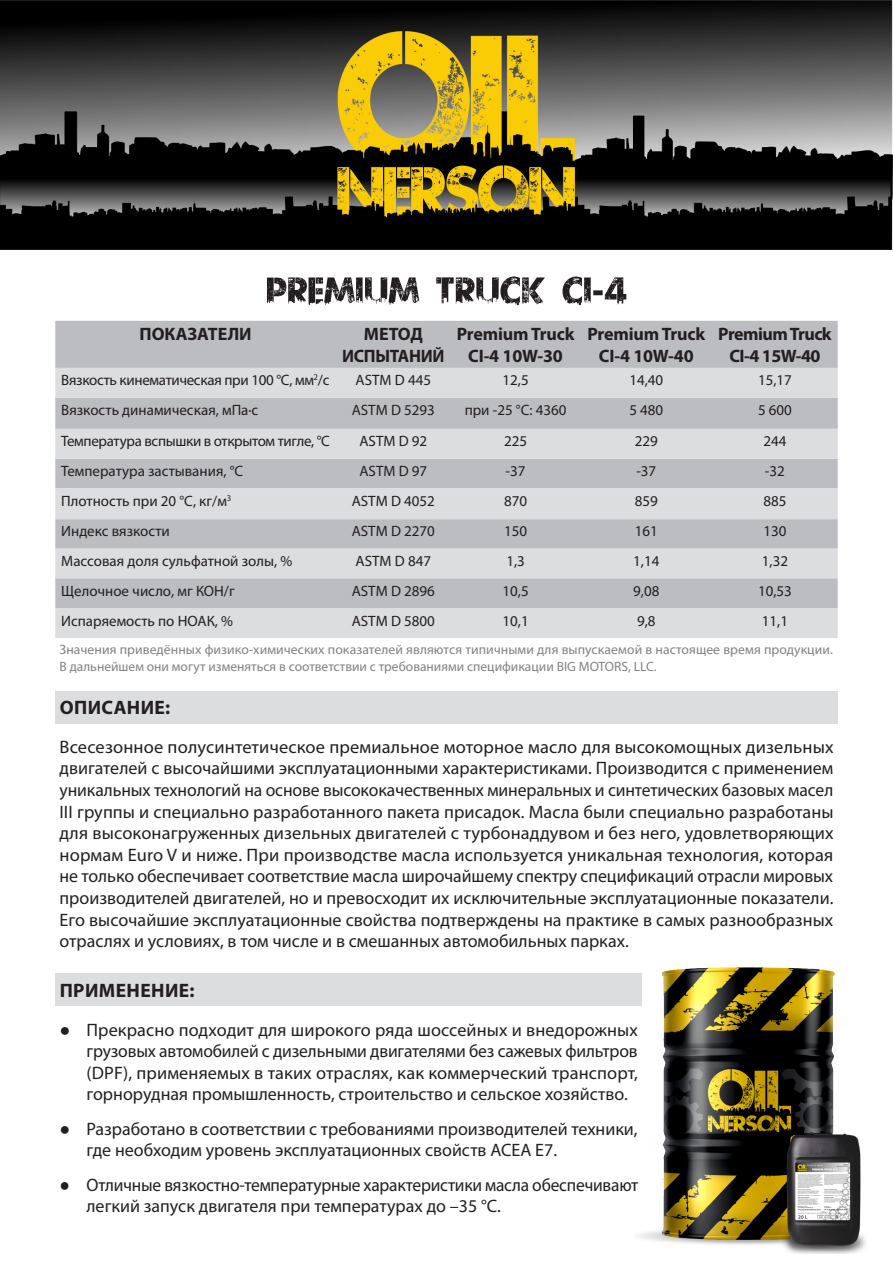
<style>
.page{position:relative;width:893px;height:1263px;background:#fff}
.page>*{position:absolute;margin:0;border:0;box-sizing:border-box;transform-origin:0 0}
.Стиль_абзаца_1{font:700 19.5px "Myriad Pro";letter-spacing:.02em;color:#231f20}
.основа{font:18px/21.6px "Myriad Pro";color:#231f20;text-align:justify}
.основа-2{font:700 18px/21.6px "Myriad Pro";letter-spacing:-.015em;color:#231f20;text-align:center}
.основа-3{font:15px "Myriad Pro";color:#231f20}
.основа-4{font:15px "Myriad Pro";letter-spacing:-.02em;color:#231f20}
.основа-5{font:13.5px/16.2px "Myriad Pro";letter-spacing:.005em;color:#808285}
.s1{font-family:"Arial"}
</style>
<div class="page">
<img style="left:0;top:0;width:893px;height:249px">
<img style="left:635px;top:967px;width:213px;height:287px">
<div style="left:55px;top:321px;width:783px;height:287px;background:#bcbdc0"></div>
<div style="left:55px;top:368px;width:783px;height:30px;background:#dcdddf"></div>
<div style="left:55px;top:429px;width:783px;height:30px;background:#dcdddf"></div>
<div style="left:55px;top:488px;width:783px;height:31px;background:#dcdddf"></div>
<div style="left:55px;top:549px;width:783px;height:29px;background:#dcdddf"></div>
<div style="left:55px;top:608px;width:783px;height:30px;background:#dcdddf"></div>
<div style="left:55px;top:974px;width:587px;height:32px;background:#dcdddf"></div>
<div style="left:55px;top:691px;width:783px;height:32px;background:#dcdddf"></div>
<svg style="left:267px;top:276px;width:359px;height:29px"></svg>
<img style="left:781px;top:1124px;width:85px;height:129px">
<p class="основа-2" style="left:139px;top:323px;width:114px">ПОКАЗАТЕЛИ</p>
<p class="основа-2" style="left:342px;top:323px;width:104px">МЕТОД<br>ИСПЫТАНИЙ</p>
<p class="основа-2" style="left:457px;top:323px;width:119px">Premium Truck<br>CI-4 10W-30</p>
<p class="основа-2" style="left:587px;top:323px;width:119px">Premium Truck<br>CI-4 10W-40</p>
<p class="основа-2" style="left:718px;top:323px;width:115px">Premium Truck<br>CI-4 15W-40</p>
<p class="основа-4" style="left:61px;top:371px;width:270px">Вязкость кинематическая при 100 °С, мм<sup>2</sup>/с</p>
<p class="основа-3" style="left:356px;top:371px;width:77px">ASTM D 445</p>
<p class="основа-3" style="left:502px;top:371px;width:28px">12,5</p>
<p class="основа-3" style="left:629px;top:371px;width:35px">14,40</p>
<p class="основа-3" style="left:758px;top:371px;width:35px">15,17</p>
<p class="основа-3" style="left:61px;top:401px;width:199px">Вязкость динамическая, мПа·с</p>
<p class="основа-3" style="left:352px;top:401px;width:85px">ASTM D 5293</p>
<p class="основа-3" style="left:465px;top:401px;width:103px">при -25 °С: 4360</p>
<p class="основа-3" style="left:629px;top:401px;width:35px">5 480</p>
<p class="основа-3" style="left:758px;top:401px;width:35px">5 600</p>
<p class="основа-4" style="left:61px;top:432px;width:270px">Температура вспышки в открытом тигле, °С</p>
<p class="основа-3" style="left:359px;top:432px;width:69px">ASTM D 92</p>
<p class="основа-3" style="left:504px;top:432px;width:25px">225</p>
<p class="основа-3" style="left:635px;top:432px;width:25px">229</p>
<p class="основа-3" style="left:763px;top:432px;width:25px">244</p>
<p class="основа-3" style="left:61px;top:462px;width:184px">Температура застывания, °С</p>
<p class="основа-3" style="left:359px;top:462px;width:69px">ASTM D 97</p>
<p class="основа-3" style="left:506px;top:462px;width:21px">-37</p>
<p class="основа-3" style="left:636px;top:462px;width:21px">-37</p>
<p class="основа-3" style="left:765px;top:462px;width:21px">-32</p>
<p class="основа-3" style="left:61px;top:491px;width:172px">Плотность при 20 °С, кг/м<sup>3</sup></p>
<p class="основа-3" style="left:352px;top:491px;width:85px">ASTM D 4052</p>
<p class="основа-3" style="left:504px;top:491px;width:25px">870</p>
<p class="основа-3" style="left:635px;top:491px;width:25px">859</p>
<p class="основа-3" style="left:763px;top:491px;width:25px">885</p>
<p class="основа-3" style="left:61px;top:522px;width:110px">Индекс вязкости</p>
<p class="основа-3" style="left:352px;top:522px;width:85px">ASTM D 2270</p>
<p class="основа-3" style="left:504px;top:522px;width:25px">150</p>
<p class="основа-3" style="left:635px;top:522px;width:25px">161</p>
<p class="основа-3" style="left:763px;top:522px;width:25px">130</p>
<p class="основа-3" style="left:61px;top:552px;width:232px">Массовая доля сульфатной золы, %</p>
<p class="основа-3" style="left:356px;top:552px;width:77px">ASTM D 847</p>
<p class="основа-3" style="left:506px;top:552px;width:20px">1,3</p>
<p class="основа-3" style="left:633px;top:552px;width:28px">1,14</p>
<p class="основа-3" style="left:762px;top:552px;width:28px">1,32</p>
<p class="основа-3" style="left:61px;top:581px;width:175px">Щелочное число, мг КОН/г</p>
<p class="основа-3" style="left:352px;top:581px;width:85px">ASTM D 2896</p>
<p class="основа-3" style="left:502px;top:581px;width:28px">10,5</p>
<p class="основа-3" style="left:633px;top:581px;width:28px">9,08</p>
<p class="основа-3" style="left:758px;top:581px;width:35px">10,53</p>
<p class="основа-3" style="left:61px;top:611px;width:173px">Испаряемость по НОАК, %</p>
<p class="основа-3" style="left:352px;top:611px;width:85px">ASTM D 5800</p>
<p class="основа-3" style="left:502px;top:611px;width:28px">10,1</p>
<p class="основа-3" style="left:637px;top:611px;width:20px">9,8</p>
<p class="основа-3" style="left:762px;top:611px;width:28px">11,1</p>
<p class="основа-5" style="left:60px;top:641px;width:775px">Значения приведённых физико-химических показателей являются типичными для выпускаемой в настоящее время продукции.<br>В дальнейшем они могут изменяться в соответствии с требованиями спецификации BIG MOTORS, LLC.</p>
<p class="Стиль_абзаца_1" style="left:60px;top:695px;width:112px">ОПИСАНИЕ:</p>
<p class="основа" style="left:60px;top:736px;width:776px">Всесезонное полусинтетическое премиальное моторное масло для высокомощных дизельных двигателей с высочайшими эксплуатационными характеристиками. Производится с применением уникальных технологий на основе высококачественных минеральных и синтетических базовых масел III группы и специально разработанного пакета присадок. Масла были специально разработаны для высоконагруженных дизельных двигателей с турбонаддувом и без него, удовлетворяющих нормам Euro V и ниже. При производстве масла используется уникальная технология, которая не только обеспечивает соответствие масла широчайшему спектру спецификаций отрасли мировых производителей двигателей, но и превосходит их исключительные эксплуатационные показатели.<br>Его высочайшие эксплуатационные свойства подтверждены на практике в самых разнообразных отраслях и условиях, в том числе и в смешанных автомобильных парках.</p>
<p class="Стиль_абзаца_1" style="left:60px;top:978px;width:136px">ПРИМЕНЕНИЕ:</p>
<p class="основа" style="left:87px;top:1018px;width:553px;text-indent:-27px"><span class="s1">●</span> Прекрасно подходит для широкого ряда шоссейных и внедорожных грузовых автомобилей с дизельными двигателями без сажевых фильтров (DPF), применяемых в таких отраслях, как коммерческий транспорт, горнорудная промышленность, строительство и сельское хозяйство.</p>
<p class="основа" style="left:87px;top:1117px;width:553px;text-indent:-27px"><span class="s1">●</span> Разработано в соответствии с требованиями производителей техники, где необходим уровень эксплуатационных свойств ACEA E7.</p>
<p class="основа" style="left:87px;top:1173px;width:553px;text-indent:-27px"><span class="s1">●</span> Отличные вязкостно-температурные характеристики масла обеспечивают легкий запуск двигателя при температурах до –35 °C.</p>
</div>
